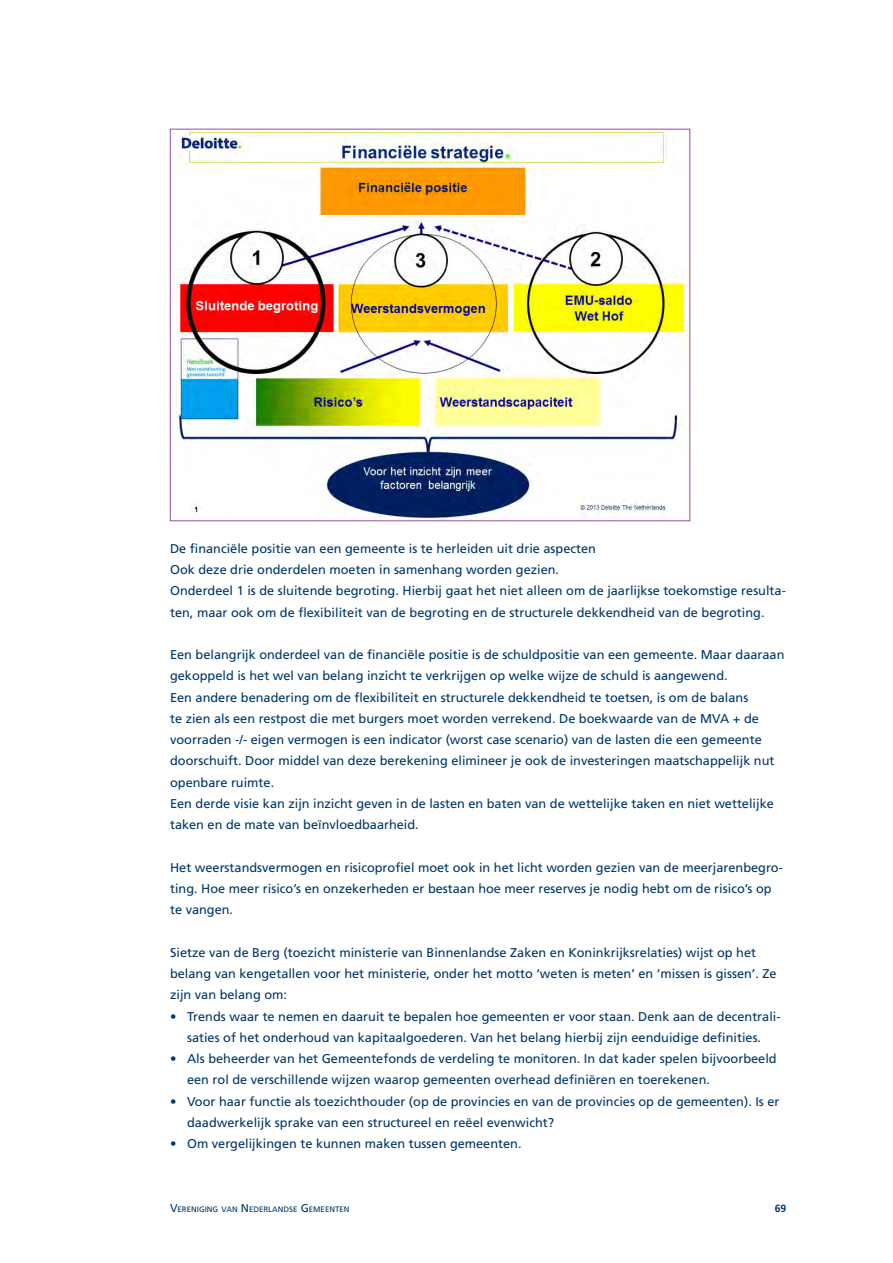
<style>
.page{position:relative;width:893px;height:1263px;background:#fff}
.page>*{position:absolute;margin:0;border:0;box-sizing:border-box;transform-origin:0 0}
._004_Broodtekst___8{font:12.75px/21.3px "Frutiger LT Std";color:#003667}
.t1{font:700 10.5px "Frutiger LT Std";color:#003667}
.t2{font:7.8px "Frutiger LT Std";color:#003667}
.s1{font-size:11.25px}
</style>
<div class="page">
<img style="left:174px;top:131px;width:514px;height:388px">
<p class="_004_Broodtekst___8" style="left:170px;top:538px;width:427px">De financiële positie van een gemeente is te herleiden uit drie aspecten</p>
<p class="_004_Broodtekst___8" style="left:170px;top:559px;width:390px">Ook deze drie onderdelen moeten in samenhang worden gezien.</p>
<p class="_004_Broodtekst___8" style="left:170px;top:580px;width:617px">Onderdeel 1 is de sluitende begroting. Hierbij gaat het niet alleen om de jaarlijkse toekomstige resulta&shy;ten, maar ook om de flexibiliteit van de begroting en de structurele dekkendheid van de begroting.</p>
<p class="_004_Broodtekst___8" style="left:170px;top:644px;width:616px">Een belangrijk onderdeel van de financiële positie is de schuldpositie van een gemeente. Maar daaraan gekoppeld is het wel van belang inzicht te verkrijgen op welke wijze de schuld is aangewend.</p>
<p class="_004_Broodtekst___8" style="left:170px;top:687px;width:606px">Een andere benadering om de flexibiliteit en structurele dekkendheid te toetsen, is om de balans<br>te zien als een restpost die met burgers moet worden verrekend. De boekwaarde van de MVA + de voorraden -/- eigen vermogen is een indicator (worst case scenario) van de lasten die een gemeente doorschuift. Door middel van deze berekening elimineer je ook de investeringen maatschappelijk nut openbare ruimte.</p>
<p class="_004_Broodtekst___8" style="left:170px;top:793px;width:605px">Een derde visie kan zijn inzicht geven in de lasten en baten van de wettelijke taken en niet wettelijke taken en de mate van beïnvloedbaarheid.</p>
<p class="_004_Broodtekst___8" style="left:170px;top:857px;width:614px">Het weerstandsvermogen en risicoprofiel moet ook in het licht worden gezien van de meerjarenbegro&shy;ting. Hoe meer risico’s en onzekerheden er bestaan hoe meer reserves je nodig hebt om de risico’s op te vangen.</p>
<p class="_004_Broodtekst___8" style="left:170px;top:942px;width:608px">Sietze van de Berg (toezicht ministerie van Binnenlandse Zaken en Koninkrijksrelaties) wijst op het belang van kengetallen voor het ministerie, onder het motto ‘weten is meten’ en ‘missen is gissen’. Ze zijn van belang om:</p>
<p class="_004_Broodtekst___8" style="left:170px;top:1005px;width:612px;text-align:center">• Trends waar te nemen en daaruit te bepalen hoe gemeenten er voor staan. Denk aan de decentrali&shy;saties of het onderhoud van kapitaalgoederen. Van het belang hierbij zijn eenduidige definities.</p>
<p class="_004_Broodtekst___8" style="left:187px;top:1048px;width:591px;text-indent:-17px">• Als beheerder van het Gemeentefonds de verdeling te monitoren. In dat kader spelen bijvoorbeeld een rol de verschillende wijzen waarop gemeenten overhead definiëren en toerekenen.</p>
<p class="_004_Broodtekst___8" style="left:187px;top:1090px;width:594px;text-indent:-17px">• Voor haar functie als toezichthouder (op de provincies en van de provincies op de gemeenten). Is er daadwerkelijk sprake van een structureel en reëel evenwicht?</p>
<p class="_004_Broodtekst___8" style="left:170px;top:1133px;width:353px">• Om vergelijkingen te kunnen maken tussen gemeenten.</p>
<p class="t2" style="left:170px;top:1205px;width:181px"><span class="s1">V</span>ERENIGING VAN <span class="s1">N</span> EDERLANDSE <span class="s1">G</span> EMEENTEN</p>
<p class="t1" style="left:775px;top:1202px;width:13px">69</p>
</div>
